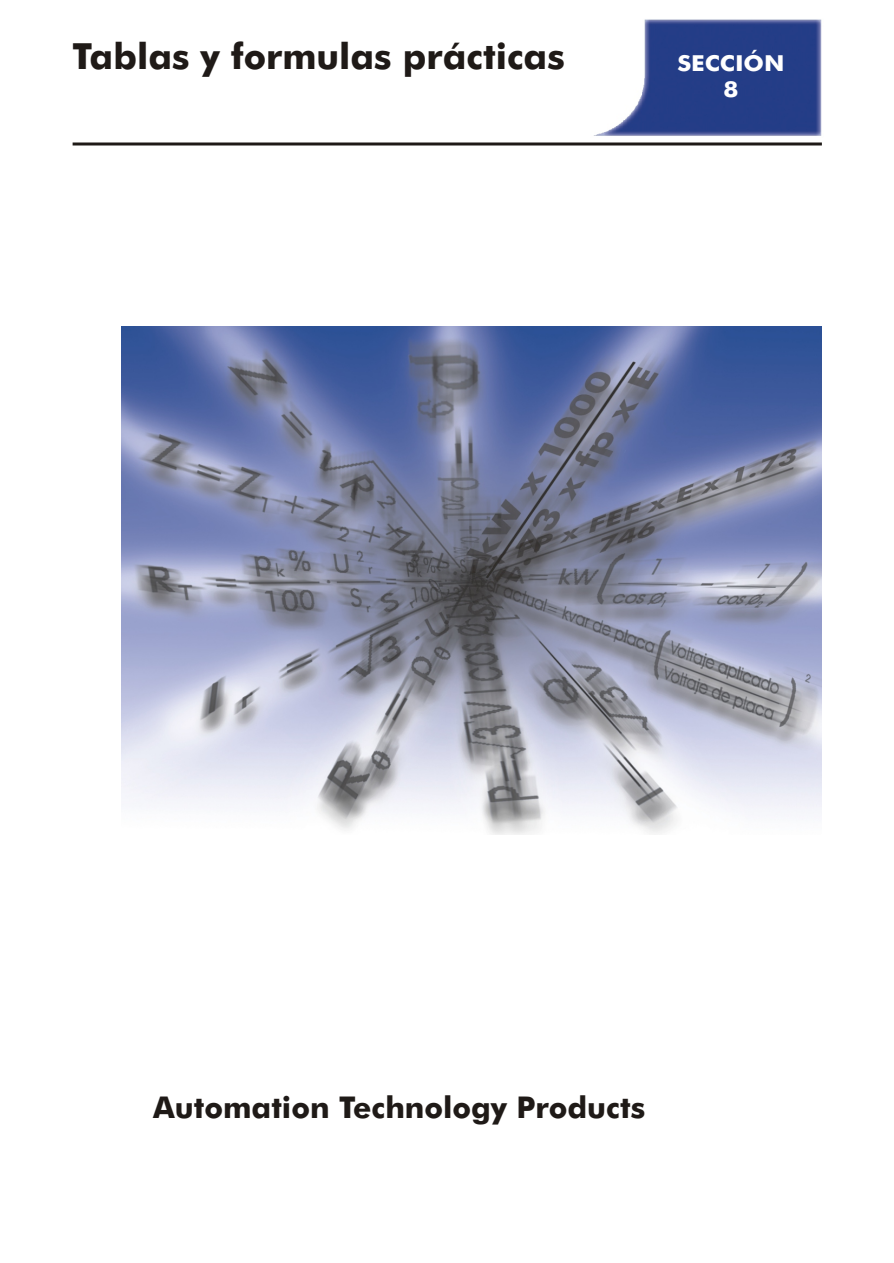
<style>
.page{position:relative;width:894px;height:1263px;background:#fff}
.page>*{position:absolute;margin:0;border:0;box-sizing:border-box;transform-origin:0 0}
.t1{font:700 36px "Futura A Bk BT";color:#1f1a17}
.t2{font:700 30px "Futura A Bk BT";color:#1f1a17}
.t3{font:700 22.05px/26.4px "Futura A Bk BT";color:#fff;text-align:center;scale:1.09 1}
</style>
<div class="page">
<img style="left:593px;top:19px;width:229px;height:117px">
<hr style="left:73px;top:143px;width:749px;height:3px;background:#1f1a17">
<img style="left:121px;top:327px;width:700px;height:508px">
<p class="t1" style="left:73px;top:42px;width:494px">Tablas y formulas prácticas</p>
<p class="t3" style="left:677px;top:52px;width:100px">SECCIÓN<br>8</p>
<p class="t2" style="left:153px;top:1095px;width:493px">Automation Technology Products</p>
</div>
